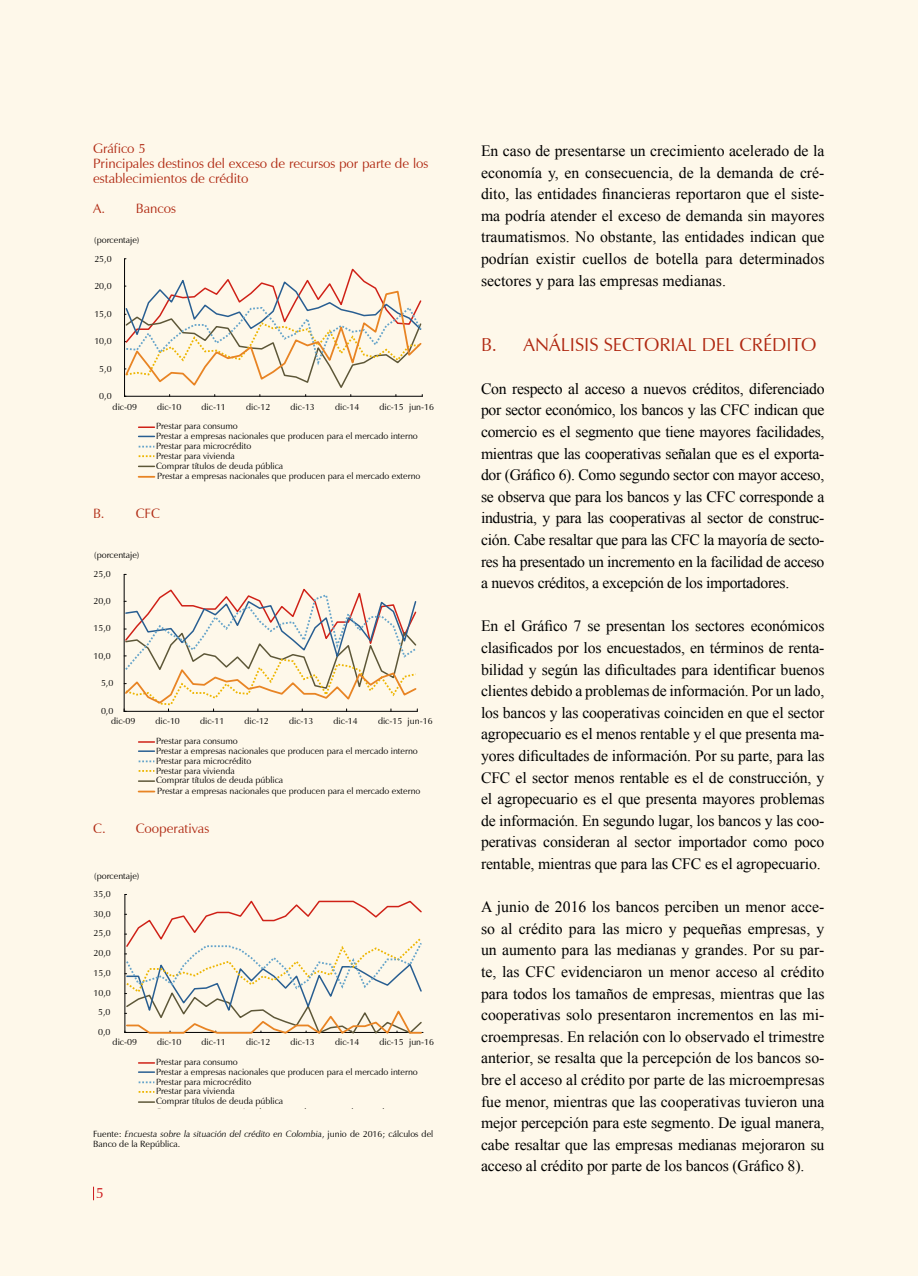
<style>
.page{position:relative;width:918px;height:1276px;background:#fff}
.page>*{position:absolute;margin:0;border:0;box-sizing:border-box;transform-origin:0 0}
.t1{font:18.75px "Zapf Humanist 601 BT";color:#b02912}
.t2{font:15.75px/21.6px "Times New Roman";letter-spacing:-.01em;color:#000;text-align:justify}
.t3{font:15px "Zapf Humanist 601 BT";color:#cd171a}
.t4{font:13.5px/15px "Zapf Humanist 601 BT";color:#b02912}
.t5{font:9px/9.8px "Zapf Humanist 601 BT";color:#000}
.s1{font-style:italic}
</style>
<div class="page">
<div style="left:0;top:0;width:917px;height:1276px;background:#fef8ea"></div>
<svg style="left:93px;top:1186px;width:1px;height:14px"></svg>
<svg style="left:139px;top:465px;width:15px;height:2px"></svg>
<svg style="left:139px;top:476px;width:15px;height:2px"></svg>
<svg style="left:139px;top:426px;width:15px;height:2px"></svg>
<svg style="left:139px;top:436px;width:15px;height:1px"></svg>
<svg style="left:139px;top:455px;width:15px;height:2px"></svg>
<hr style="left:124px;top:259px;width:1px;height:137px;background:#000">
<svg style="left:124px;top:267px;width:299px;height:130px"></svg>
<svg style="left:139px;top:780px;width:15px;height:2px"></svg>
<svg style="left:139px;top:790px;width:15px;height:2px"></svg>
<svg style="left:139px;top:741px;width:15px;height:2px"></svg>
<svg style="left:139px;top:750px;width:15px;height:2px"></svg>
<svg style="left:139px;top:770px;width:15px;height:2px"></svg>
<svg style="left:139px;top:760px;width:15px;height:2px"></svg>
<hr style="left:124px;top:574px;width:1px;height:137px;background:#000">
<svg style="left:123px;top:587px;width:295px;height:125px"></svg>
<svg style="left:139px;top:1101px;width:15px;height:1px"></svg>
<svg style="left:139px;top:1062px;width:15px;height:1px"></svg>
<svg style="left:139px;top:1071px;width:15px;height:2px"></svg>
<svg style="left:139px;top:1081px;width:15px;height:2px"></svg>
<svg style="left:124px;top:894px;width:300px;height:140px"></svg>
<p class="t4" style="left:93px;top:141px;width:337px">Gráfico 5<br>Principales destinos del exceso de recursos por parte de los establecimientos de crédito</p>
<p class="t4" style="left:93px;top:201px;width:84px">A. Bancos</p>
<p class="t5" style="left:94px;top:235px;width:47px">(porcentaje)</p>
<p class="t5" style="left:94px;top:254px;width:19px">25,0</p>
<p class="t5" style="left:94px;top:281px;width:19px">20,0</p>
<p class="t5" style="left:94px;top:309px;width:19px">15,0</p>
<p class="t5" style="left:94px;top:336px;width:19px">10,0</p>
<p class="t5" style="left:99px;top:364px;width:14px">5,0</p>
<p class="t5" style="left:99px;top:391px;width:14px">0,0</p>
<p class="t5" style="left:113px;top:401px;width:26px">dic-09</p>
<p class="t5" style="left:157px;top:401px;width:26px">dic-10</p>
<p class="t5" style="left:202px;top:401px;width:26px">dic-11</p>
<p class="t5" style="left:246px;top:401px;width:26px">dic-12</p>
<p class="t5" style="left:291px;top:401px;width:26px">dic-13</p>
<p class="t5" style="left:335px;top:401px;width:26px">dic-14</p>
<p class="t5" style="left:380px;top:401px;width:56px">dic-15 jun-16</p>
<p class="t5" style="left:156px;top:421px;width:263px">Prestar para consumo<br>Prestar a empresas nacionales que producen para el mercado interno</p>
<p class="t5" style="left:156px;top:451px;width:80px">Prestar para vivienda</p>
<p class="t5" style="left:156px;top:441px;width:97px">Prestar para microcrédito</p>
<p class="t5" style="left:156px;top:460px;width:129px">Comprar títulos de deuda pública</p>
<p class="t5" style="left:157px;top:471px;width:265px">Prestar a empresas nacionales que producen para el mercado externo</p>
<p class="t4" style="left:93px;top:506px;width:68px">B. CFC</p>
<p class="t5" style="left:94px;top:550px;width:47px">(porcentaje)</p>
<p class="t5" style="left:94px;top:568px;width:19px">25,0</p>
<p class="t5" style="left:94px;top:596px;width:19px">20,0</p>
<p class="t5" style="left:94px;top:623px;width:19px">15,0</p>
<p class="t5" style="left:94px;top:651px;width:19px">10,0</p>
<p class="t5" style="left:101px;top:678px;width:14px">5,0</p>
<p class="t5" style="left:101px;top:706px;width:14px">0,0</p>
<p class="t5" style="left:111px;top:716px;width:26px">dic-09</p>
<p class="t5" style="left:156px;top:716px;width:26px">dic-10</p>
<p class="t5" style="left:200px;top:716px;width:26px">dic-11</p>
<p class="t5" style="left:245px;top:716px;width:26px">dic-12</p>
<p class="t5" style="left:289px;top:716px;width:26px">dic-13</p>
<p class="t5" style="left:334px;top:716px;width:26px">dic-14</p>
<p class="t5" style="left:378px;top:716px;width:56px">dic-15 jun-16</p>
<p class="t5" style="left:156px;top:736px;width:263px">Prestar para consumo<br>Prestar a empresas nacionales que producen para el mercado interno</p>
<p class="t5" style="left:156px;top:765px;width:80px">Prestar para vivienda</p>
<p class="t5" style="left:156px;top:756px;width:97px">Prestar para microcrédito</p>
<p class="t5" style="left:157px;top:785px;width:265px">Prestar a empresas nacionales que producen para el mercado externo</p>
<p class="t5" style="left:156px;top:775px;width:129px">Comprar títulos de deuda pública</p>
<p class="t4" style="left:93px;top:821px;width:118px">C. Cooperativas</p>
<p class="t5" style="left:94px;top:871px;width:47px">(porcentaje)</p>
<p class="t5" style="left:94px;top:889px;width:19px">35,0</p>
<p class="t5" style="left:94px;top:908px;width:19px">30,0</p>
<p class="t5" style="left:94px;top:928px;width:19px">25,0</p>
<p class="t5" style="left:94px;top:948px;width:19px">20,0</p>
<p class="t5" style="left:94px;top:968px;width:19px">15,0</p>
<p class="t5" style="left:94px;top:987px;width:19px">10,0</p>
<p class="t5" style="left:98px;top:1007px;width:14px">5,0</p>
<p class="t5" style="left:98px;top:1027px;width:14px">0,0</p>
<p class="t5" style="left:113px;top:1037px;width:26px">dic-09</p>
<p class="t5" style="left:157px;top:1037px;width:26px">dic-10</p>
<p class="t5" style="left:202px;top:1037px;width:26px">dic-11</p>
<p class="t5" style="left:246px;top:1037px;width:26px">dic-12</p>
<p class="t5" style="left:291px;top:1037px;width:26px">dic-13</p>
<p class="t5" style="left:335px;top:1037px;width:26px">dic-14</p>
<p class="t5" style="left:380px;top:1037px;width:56px">dic-15 jun-16</p>
<p class="t5" style="left:156px;top:1057px;width:263px">Prestar para consumo<br>Prestar a empresas nacionales que producen para el mercado interno</p>
<p class="t5" style="left:156px;top:1086px;width:80px">Prestar para vivienda</p>
<p class="t5" style="left:156px;top:1076px;width:97px">Prestar para microcrédito</p>
<p class="t5" style="left:156px;top:1096px;width:129px">Comprar títulos de deuda pública</p>
<p class="t5" style="left:93px;top:1128px;width:342px;line-height:10.8px">Fuente: <span class="s1">Encuesta sobre la situación del crédito en Colombia</span>, junio de 2016; cálculos del<br>Banco de la República.</p>
<p class="t3" style="left:96px;top:1184px;width:10px">5</p>
<p class="t2" style="left:481px;top:140px;width:345px">En caso de presentarse un crecimiento acelerado de la economía y, en consecuencia, de la demanda de cré&shy;dito, las entidades financieras reportaron que el siste&shy;ma podría atender el exceso de demanda sin mayores traumatismos. No obstante, las entidades indican que podrían existir cuellos de botella para determinados sectores y para las empresas medianas.</p>
<p class="t1" style="left:481px;top:332px;width:337px">B. ANÁLISIS SECTORIAL DEL CRÉDITO</p>
<p class="t2" style="left:481px;top:377px;width:345px">Con respecto al acceso a nuevos créditos, diferenciado por sector económico, los bancos y las CFC indican que comercio es el segmento que tiene mayores facilidades, mientras que las cooperativas señalan que es el exporta&shy;dor (Gráfico 6). Como segundo sector con mayor acceso, se observa que para los bancos y las CFC corresponde a industria, y para las cooperativas al sector de construc&shy;ción. Cabe resaltar que para las CFC la mayoría de secto&shy;res ha presentado un incremento en la facilidad de acceso a nuevos créditos, a excepción de los importadores.</p>
<p class="t2" style="left:481px;top:615px;width:345px">En el Gráfico 7 se presentan los sectores económicos clasificados por los encuestados, en términos de renta&shy;bilidad y según las dificultades para identificar buenos clientes debido a problemas de información. Por un lado, los bancos y las cooperativas coinciden en que el sector agropecuario es el menos rentable y el que presenta ma&shy;yores dificultades de información. Por su parte, para las CFC el sector menos rentable es el de construcción, y el agropecuario es el que presenta mayores problemas de información. En segundo lugar, los bancos y las coo&shy;perativas consideran al sector importador como poco rentable, mientras que para las CFC es el agropecuario.</p>
<p class="t2" style="left:481px;top:896px;width:345px">A junio de 2016 los bancos perciben un menor acce&shy;so al crédito para las micro y pequeñas empresas, y un aumento para las medianas y grandes. Por su par&shy;te, las CFC evidenciaron un menor acceso al crédito para todos los tamaños de empresas, mientras que las cooperativas solo presentaron incrementos en las mi&shy;croempresas. En relación con lo observado el trimestre anterior, se resalta que la percepción de los bancos so&shy;bre el acceso al crédito por parte de las microempresas fue menor, mientras que las cooperativas tuvieron una mejor percepción para este segmento. De igual manera, cabe resaltar que las empresas medianas mejoraron su acceso al crédito por parte de los bancos (Gráfico 8).</p>
</div>
